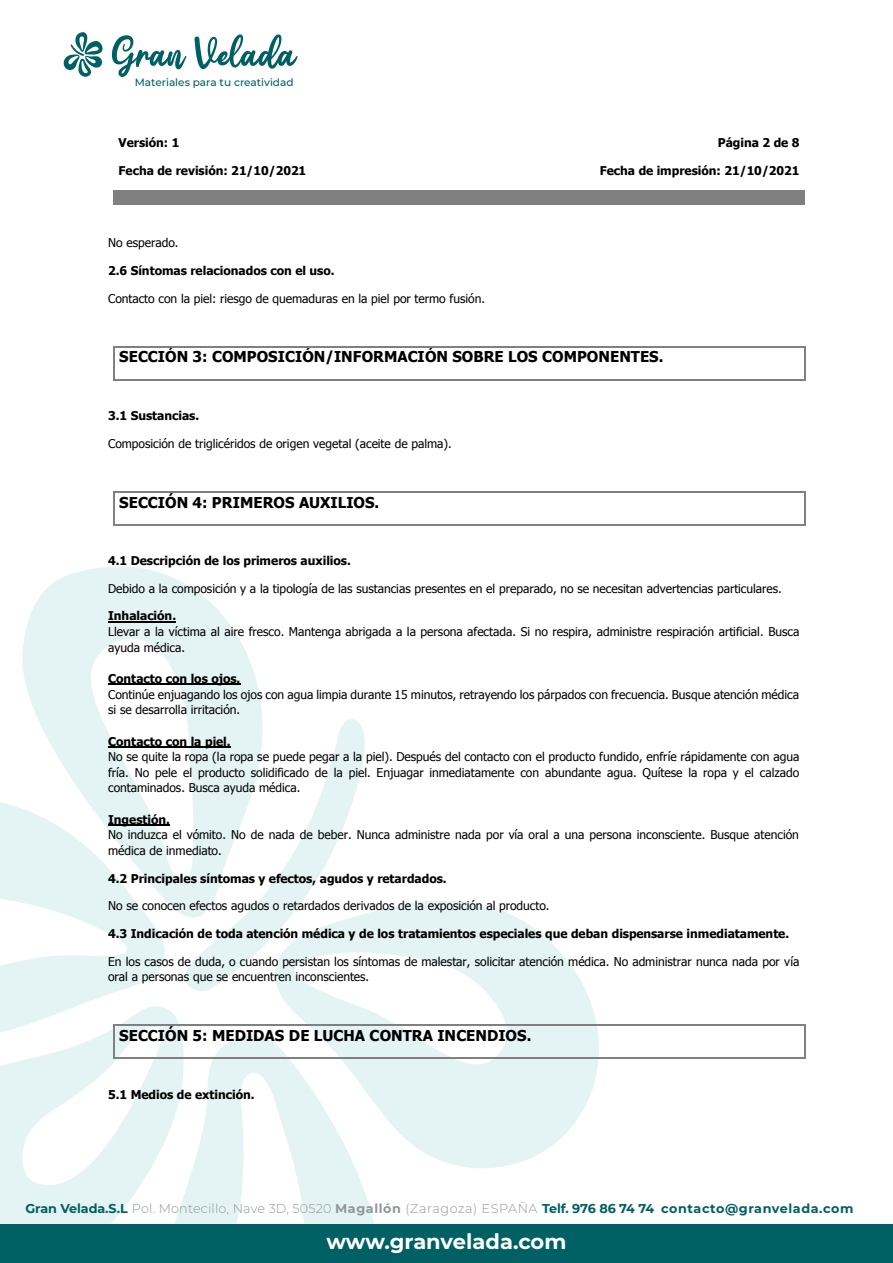
<style>
.page{position:relative;width:893px;height:1263px;background:#fff}
.page>*{position:absolute;margin:0;border:0;box-sizing:border-box;transform-origin:0 0}
.t1{font:700 21px "Montserrat";color:#fff}
.t2{font:700 15px "Tahoma";color:#000}
.t3{font:700 12.75px "Montserrat";letter-spacing:.035em;color:#006063}
.t4{font:12px/15.6px "Tahoma";letter-spacing:-.005em;color:#000}
.t5{font:700 12px "Tahoma";letter-spacing:-.005em;color:#000}
.t6{font:500 10.5px "Montserrat";color:#006063}
.s1{font-weight:300;color:#919698}
.s2{color:#919698}
</style>
<div class="page">
<svg style="left:282px;top:900px;width:317px;height:268px;fill:#e4f4f4"></svg>
<svg style="left:22px;top:566px;width:240px;height:349px;fill:#e4f4f4"></svg>
<svg style="left:0;top:1014px;width:180px;height:210px;fill:#e4f4f4"></svg>
<svg style="left:155px;top:1027px;width:232px;height:197px;fill:#e4f4f4"></svg>
<svg style="left:184px;top:714px;width:182px;height:282px"></svg>
<svg style="left:112px;top:35px;width:74px;height:42px"></svg>
<svg style="left:195px;top:34px;width:103px;height:35px"></svg>
<svg style="left:63px;top:32px;width:40px;height:45px"></svg>
<div style="left:0;top:1224px;width:893px;height:39px;background:#006063"></div>
<div style="left:113px;top:191px;width:6px;height:14px;background:#808080"></div>
<div style="left:799px;top:191px;width:6px;height:14px;background:#808080"></div>
<div style="left:119px;top:191px;width:680px;height:14px;background:#808080"></div>
<hr style="left:115px;top:346px;width:690px;height:1px;background:#808080">
<hr style="left:113px;top:347px;width:2px;height:32px;background:#808080">
<hr style="left:115px;top:379px;width:690px;height:2px;background:#808080">
<hr style="left:805px;top:347px;width:1px;height:32px;background:#808080">
<hr style="left:115px;top:491px;width:690px;height:2px;background:#808080">
<hr style="left:113px;top:493px;width:2px;height:31px;background:#808080">
<hr style="left:115px;top:524px;width:690px;height:2px;background:#808080">
<hr style="left:805px;top:493px;width:1px;height:31px;background:#808080">
<hr style="left:108px;top:621px;width:68px;height:2px;background:#000">
<hr style="left:108px;top:684px;width:132px;height:1px;background:#000">
<hr style="left:108px;top:746px;width:123px;height:2px;background:#000">
<svg style="left:0;top:796px;width:173px;height:246px"></svg>
<hr style="left:115px;top:1024px;width:690px;height:2px;background:#808080">
<hr style="left:113px;top:1026px;width:2px;height:31px;background:#808080">
<hr style="left:115px;top:1057px;width:690px;height:2px;background:#808080">
<hr style="left:805px;top:1026px;width:1px;height:31px;background:#808080">
<p class="t6" style="left:135px;top:75px;width:160px">Materiales para tu creatividad</p>
<p class="t5" style="left:119px;top:135px;width:62px">Versión: 1</p>
<p class="t5" style="left:119px;top:162px;width:189px">Fecha de revisión: 21/10/2021</p>
<p class="t4" style="left:108px;top:235px;width:72px">No esperado.</p>
<p class="t5" style="left:108px;top:262px;width:228px">2.6 Síntomas relacionados con el uso.</p>
<p class="t4" style="left:108px;top:290px;width:378px">Contacto con la piel: riesgo de quemaduras en la piel por termo fusión.</p>
<p class="t5" style="left:718px;top:135px;width:83px">Página 2 de 8</p>
<p class="t5" style="left:600px;top:162px;width:201px">Fecha de impresión: 21/10/2021</p>
<p class="t2" style="left:119px;top:346px;width:546px">SECCIÓN 3: COMPOSICIÓN/INFORMACIÓN SOBRE LOS COMPONENTES.</p>
<p class="t5" style="left:108px;top:407px;width:93px">3.1 Sustancias.</p>
<p class="t4" style="left:108px;top:435px;width:345px">Composición de triglicéridos de origen vegetal (aceite de palma).</p>
<p class="t2" style="left:119px;top:492px;width:261px">SECCIÓN 4: PRIMEROS AUXILIOS.</p>
<p class="t5" style="left:108px;top:552px;width:244px">4.1 Descripción de los primeros auxilios.</p>
<p class="t4" style="left:108px;top:580px;width:675px">Debido a la composición y a la tipología de las sustancias presentes en el preparado, no se necesitan advertencias particulares.</p>
<p class="t5" style="left:108px;top:608px;width:70px">Inhalación.</p>
<p class="t4" style="left:108px;top:623px;width:693px">Llevar a la víctima al aire fresco. Mantenga abrigada a la persona afectada. Si no respira, administre respiración artificial. Busca ayuda médica.</p>
<p class="t5" style="left:108px;top:670px;width:134px">Contacto con los ojos.</p>
<p class="t4" style="left:108px;top:686px;width:692px">Continúe enjuagando los ojos con agua limpia durante 15 minutos, retrayendo los párpados con frecuencia. Busque atención médica si se desarrolla irritación.</p>
<p class="t5" style="left:108px;top:733px;width:124px">Contacto con la piel.</p>
<p class="t4" style="left:108px;top:748px;width:693px;text-align:justify">No se quite la ropa (la ropa se puede pegar a la piel). Después del contacto con el producto fundido, enfríe rápidamente con agua fría. No pele el producto solidificado de la piel. Enjuagar inmediatamente con abundante agua. Quítese la ropa y el calzado contaminados. Busca ayuda médica.</p>
<p class="t5" style="left:108px;top:811px;width:63px">Ingestión.</p>
<p class="t4" style="left:108px;top:827px;width:692px">No induzca el vómito. No de nada de beber. Nunca administre nada por vía oral a una persona inconsciente. Busque atención médica de inmediato.</p>
<p class="t5" style="left:108px;top:870px;width:340px">4.2 Principales síntomas y efectos, agudos y retardados.</p>
<p class="t4" style="left:108px;top:898px;width:443px">No se conocen efectos agudos o retardados derivados de la exposición al producto.</p>
<p class="t5" style="left:108px;top:925px;width:682px">4.3 Indicación de toda atención médica y de los tratamientos especiales que deban dispensarse inmediatamente.</p>
<p class="t4" style="left:108px;top:953px;width:693px">En los casos de duda, o cuando persistan los síntomas de malestar, solicitar atención médica. No administrar nunca nada por vía oral a personas que se encuentren inconscientes.</p>
<p class="t2" style="left:119px;top:1025px;width:414px">SECCIÓN 5: MEDIDAS DE LUCHA CONTRA INCENDIOS.</p>
<p class="t5" style="left:108px;top:1086px;width:148px">5.1 Medios de extinción.</p>
<p class="t3" style="left:25px;top:1200px;width:830px">Gran Velada.S.L <span class="s1">Pol. Montecillo, Nave 3D, 50520</span> <span class="s2">Magallón</span> <span class="s1">(Zaragoza) ESPAÑA</span> Telf. 976 86 74 74 contacto@granvelada.com</p>
<h1 class="t1" style="left:327px;top:1226px;width:241px">www.granvelada.com</h1>
</div>
